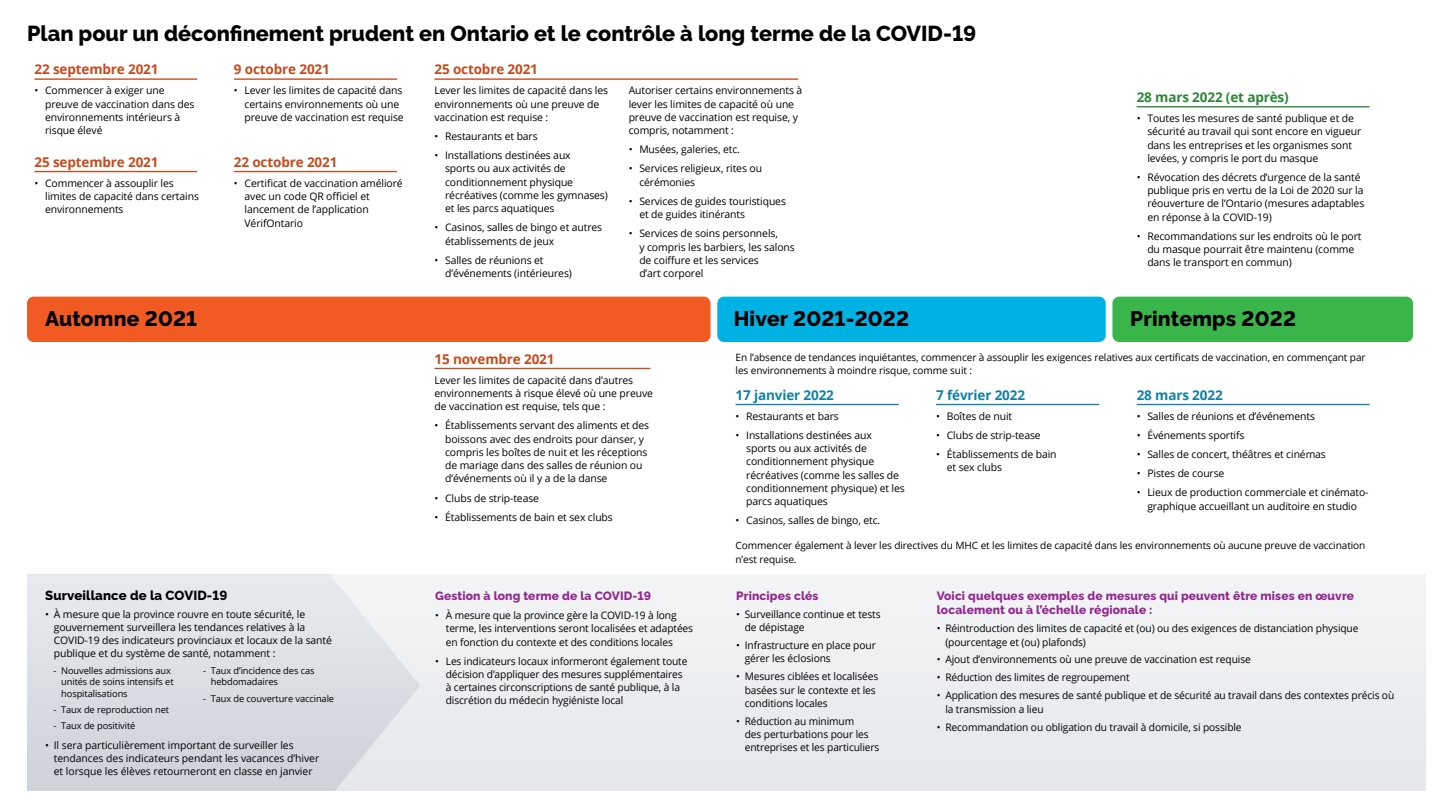
<style>
.page{position:relative;width:1440px;height:810px;background:#fff}
.page>*{position:absolute;margin:0;border:0;box-sizing:border-box;transform-origin:0 0}
.H1_-_Title{font:800 21.6px "Raleway";color:#000}
.H2_-_Season{font:800 21px "Raleway";letter-spacing:.01em;color:#000}
.H3_-_Date{font:700 13.5px "Open Sans";letter-spacing:-.01em;color:#c64a1c}
.H3_-_Date-2{font:700 13.5px "Open Sans";letter-spacing:-.01em;color:#1080a6}
.H3_-_Date-3{font:700 13.5px "Open Sans";letter-spacing:-.01em;color:#2b8737}
.H2_-_Sidebar_heading{font:800 13.12px "Raleway";letter-spacing:.01em;color:#000}
.H3_-_Sidebar_subhead{font:800 12px/14.4px "Raleway";letter-spacing:.01em;color:#92278f}
.t1{font:10.43px/13.3px "Open Sans";letter-spacing:-.01em;color:#000}
.t2{font:10.05px/13.3px "Open Sans";letter-spacing:-.01em;color:#000}
.t3{font:9.3px/11.9px "Open Sans";letter-spacing:-.01em;color:#000}
</style>
<div class="page">
<div style="left:28px;top:574px;width:1397px;height:217px;background:#dadfe4"></div>
<div style="left:322px;top:574px;width:1104px;height:217px;background:#ebeef0"></div>
<div style="left:27px;top:297px;width:684px;height:45px;background:#f15a22;border-radius:7px"></div>
<div style="left:717px;top:297px;width:389px;height:45px;background:#00b2e3;border-radius:7px"></div>
<div style="left:1112px;top:297px;width:301px;height:45px;background:#39b54a;border-radius:7px"></div>
<hr style="left:34px;top:78px;width:163px;height:2px;background:#c64a1c">
<hr style="left:34px;top:171px;width:163px;height:1px;background:#c64a1c">
<hr style="left:234px;top:78px;width:163px;height:2px;background:#c64a1c">
<hr style="left:234px;top:171px;width:163px;height:1px;background:#c64a1c">
<hr style="left:434px;top:78px;width:364px;height:2px;background:#c64a1c">
<hr style="left:434px;top:368px;width:216px;height:1px;background:#c64a1c">
<hr style="left:736px;top:404px;width:163px;height:1px;background:#1080a6">
<hr style="left:936px;top:404px;width:163px;height:1px;background:#1080a6">
<hr style="left:1137px;top:404px;width:233px;height:1px;background:#1080a6">
<hr style="left:1137px;top:106px;width:233px;height:1px;background:#2b8737">
<h1 class="H1_-_Title" style="left:27px;top:17px;width:951px">Plan pour un déconfinement prudent en Ontario et le contrôle à long terme de la COVID-19</h1>
<h3 class="H3_-_Date" style="left:34px;top:60px;width:126px">22 septembre 2021</h3>
<p class="t1" style="left:45px;top:84px;width:151px;text-indent:-11px">• Commencer à exiger une preuve de vaccination dans des environnements intérieurs à risque élevé</p>
<h3 class="H3_-_Date" style="left:34px;top:152px;width:126px">25 septembre 2021</h3>
<p class="t1" style="left:45px;top:176px;width:155px;text-indent:-11px">• Commencer à assouplir les limites de capacité dans certains environnements</p>
<h3 class="H3_-_Date" style="left:234px;top:60px;width:97px">9 octobre 2021</h3>
<p class="t1" style="left:245px;top:84px;width:161px;text-indent:-11px">• Lever les limites de capacité dans certains environnements où une preuve de vaccination est requise</p>
<h3 class="H3_-_Date" style="left:234px;top:152px;width:105px">22 octobre 2021</h3>
<p class="t1" style="left:245px;top:176px;width:160px;text-indent:-11px">• Certificat de vaccination amélioré avec un code QR officiel et lancement de l’application<br>VérifOntario</p>
<h3 class="H3_-_Date" style="left:434px;top:60px;width:105px">25 octobre 2021</h3>
<p class="t1" style="left:434px;top:84px;width:175px">Lever les limites de capacité dans les environnements où une preuve de vaccination est requise :</p>
<p class="t1" style="left:434px;top:129px;width:105px">• Restaurants et bars</p>
<p class="t1" style="left:445px;top:149px;width:164px;text-indent:-11px">• Installations destinées aux<br>sports ou aux activités de conditionnement physique récréatives (comme les gymnases) et les parcs aquatiques</p>
<p class="t1" style="left:445px;top:221px;width:159px;text-indent:-11px">• Casinos, salles de bingo et autres établissements de jeux</p>
<p class="t1" style="left:445px;top:253px;width:128px;text-indent:-11px">• Salles de réunions et d’événements (intérieures)</p>
<p class="t1" style="left:629px;top:84px;width:175px">Autoriser certains environnements à lever les limites de capacité où une preuve de vaccination est requise, y compris, notamment :</p>
<p class="t1" style="left:629px;top:143px;width:113px">• Musées, galeries, etc.</p>
<p class="t1" style="left:639px;top:162px;width:124px;text-indent:-11px">• Services religieux, rites ou cérémonies</p>
<p class="t1" style="left:639px;top:194px;width:148px;text-indent:-11px">• Services de guides touristiques et de guides itinérants</p>
<p class="t1" style="left:639px;top:227px;width:157px;text-indent:-11px">• Services de soins personnels,<br>y compris les barbiers, les salons de coiffure et les services<br>d’art corporel</p>
<h3 class="H3_-_Date-3" style="left:1137px;top:88px;width:154px">28 mars 2022 (et après)</h3>
<p class="t1" style="left:1147px;top:111px;width:215px;text-indent:-11px">• Toutes les mesures de santé publique et de sécurité au travail qui sont encore en vigueur dans les entreprises et les organismes sont levées, y compris le port du masque</p>
<p class="t1" style="left:1147px;top:170px;width:218px;text-indent:-11px">• Révocation des décrets d’urgence de la santé publique pris en vertu de la Loi de 2020 sur la réouverture de l’Ontario (mesures adaptables en réponse à la COVID-19)</p>
<p class="t1" style="left:1147px;top:229px;width:216px;text-indent:-11px">• Recommandations sur les endroits où le port du masque pourrait être maintenu (comme dans le transport en commun)</p>
<h2 class="H2_-_Season" style="left:45px;top:303px;width:154px">Automne 2021</h2>
<h2 class="H2_-_Sidebar_heading" style="left:45px;top:585px;width:184px">Surveillance de la COVID-19</h2>
<p class="t1" style="left:54px;top:607px;width:280px;text-indent:-9px">• À mesure que la province rouvre en toute sécurité, le gouvernement surveillera les tendances relatives à la COVID-19 des indicateurs provinciaux et locaux de la santé publique et du système de santé, notamment :</p>
<p class="t3" style="left:61px;top:664px;width:114px;text-indent:-8px">- Nouvelles admissions aux unités de soins intensifs et hospitalisations</p>
<p class="t3" style="left:54px;top:704px;width:117px">- Taux de reproduction net</p>
<p class="t3" style="left:54px;top:720px;width:83px">- Taux de positivité</p>
<p class="t3" style="left:211px;top:664px;width:105px;text-indent:-8px">- Taux d’incidence des cas hebdomadaires</p>
<p class="t3" style="left:203px;top:692px;width:133px">- Taux de couverture vaccinale</p>
<p class="t1" style="left:54px;top:738px;width:267px;text-indent:-9px">• Il sera particulièrement important de surveiller les tendances des indicateurs pendant les vacances d’hiver et lorsque les élèves retourneront en classe en janvier</p>
<h3 class="H3_-_Date" style="left:434px;top:349px;width:122px">15 novembre 2021</h3>
<p class="t1" style="left:434px;top:373px;width:220px">Lever les limites de capacité dans d’autres environnements à risque élevé où une preuve de vaccination est requise, tels que :</p>
<p class="t1" style="left:445px;top:419px;width:206px;text-indent:-11px">• Établissements servant des aliments et des boissons avec des endroits pour danser, y compris les boîtes de nuit et les réceptions de mariage dans des salles de réunion ou d’événements où il y a de la danse</p>
<p class="t1" style="left:434px;top:491px;width:106px">• Clubs de strip-tease</p>
<p class="t1" style="left:434px;top:510px;width:180px">• Établissements de bain et sex clubs</p>
<h3 class="H3_-_Sidebar_subhead" style="left:435px;top:587px;width:218px">Gestion à long terme de la COVID-19</h3>
<p class="t1" style="left:446px;top:608px;width:249px;text-indent:-11px">• À mesure que la province gère la COVID-19 à long terme, les interventions seront localisées et adaptées en fonction du contexte et des conditions locales</p>
<p class="t1" style="left:446px;top:654px;width:243px;text-indent:-11px">• Les indicateurs locaux informeront également toute décision d’appliquer des mesures supplémentaires à certaines circonscriptions de santé publique, à la discrétion du médecin hygiéniste local</p>
<h2 class="H2_-_Season" style="left:734px;top:303px;width:177px">Hiver 2021-2022</h2>
<p class="t2" style="left:736px;top:351px;width:632px">En l’absence de tendances inquiétantes, commencer à assouplir les exigences relatives aux certificats de vaccination, en commençant par les environnements à moindre risque, comme suit :</p>
<h3 class="H3_-_Date-2" style="left:736px;top:385px;width:100px">17 janvier 2022</h3>
<p class="t1" style="left:736px;top:409px;width:105px">• Restaurants et bars</p>
<p class="t1" style="left:746px;top:428px;width:160px;text-indent:-11px">• Installations destinées aux<br>sports ou aux activités de conditionnement physique récréatives (comme les salles de conditionnement physique) et les parcs aquatiques</p>
<p class="t1" style="left:736px;top:514px;width:146px">• Casinos, salles de bingo, etc.</p>
<h2 class="H2_-_Season" style="left:1130px;top:303px;width:167px">Printemps 2022</h2>
<h3 class="H3_-_Date-2" style="left:936px;top:385px;width:91px">7 février 2022</h3>
<p class="t1" style="left:936px;top:409px;width:78px">• Boîtes de nuit</p>
<p class="t1" style="left:936px;top:428px;width:106px">• Clubs de strip-tease</p>
<p class="t1" style="left:947px;top:447px;width:111px;text-indent:-11px">• Établissements de bain et sex clubs</p>
<h3 class="H3_-_Date-2" style="left:1137px;top:385px;width:88px">28 mars 2022</h3>
<p class="t1" style="left:1137px;top:409px;width:180px">• Salles de réunions et d’événements</p>
<p class="t1" style="left:1137px;top:428px;width:109px">• Événements sportifs</p>
<p class="t1" style="left:1137px;top:447px;width:191px">• Salles de concert, théâtres et cinémas</p>
<p class="t1" style="left:1137px;top:467px;width:89px">• Pistes de course</p>
<p class="t1" style="left:1137px;top:486px;width:233px;text-align:center">• Lieux de production commerciale et cinémato&shy;graphique accueillant un auditoire en studio</p>
<p class="t2" style="left:736px;top:539px;width:631px">Commencer également à lever les directives du MHC et les limites de capacité dans les environnements où aucune preuve de vaccination n’est requise.</p>
<h3 class="H3_-_Sidebar_subhead" style="left:736px;top:587px;width:84px">Principes clés</h3>
<p class="t1" style="left:745px;top:607px;width:137px;text-indent:-9px">• Surveillance continue et tests de dépistage</p>
<p class="t1" style="left:745px;top:638px;width:133px;text-indent:-9px">• Infrastructure en place pour gérer les éclosions</p>
<p class="t1" style="left:745px;top:670px;width:135px;text-indent:-9px">• Mesures ciblées et localisées basées sur le contexte et les conditions locales</p>
<p class="t1" style="left:745px;top:714px;width:136px;text-indent:-9px">• Réduction au minimum<br>des perturbations pour les entreprises et les particuliers</p>
<h3 class="H3_-_Sidebar_subhead" style="left:937px;top:587px;width:419px">Voici quelques exemples de mesures qui peuvent être mises en œuvre localement ou à l’échelle régionale :</h3>
<p class="t1" style="left:945px;top:622px;width:415px;text-indent:-9px">• Réintroduction des limites de capacité et (ou) ou des exigences de distanciation physique (pourcentage et (ou) plafonds)</p>
<p class="t1" style="left:937px;top:653px;width:315px">• Ajout d’environnements où une preuve de vaccination est requise</p>
<p class="t1" style="left:937px;top:671px;width:194px">• Réduction des limites de regroupement</p>
<p class="t1" style="left:945px;top:689px;width:450px;text-indent:-9px">• Application des mesures de santé publique et de sécurité au travail dans des contextes précis où la transmission a lieu</p>
<p class="t1" style="left:937px;top:720px;width:306px">• Recommandation ou obligation du travail à domicile, si possible</p>
</div>
